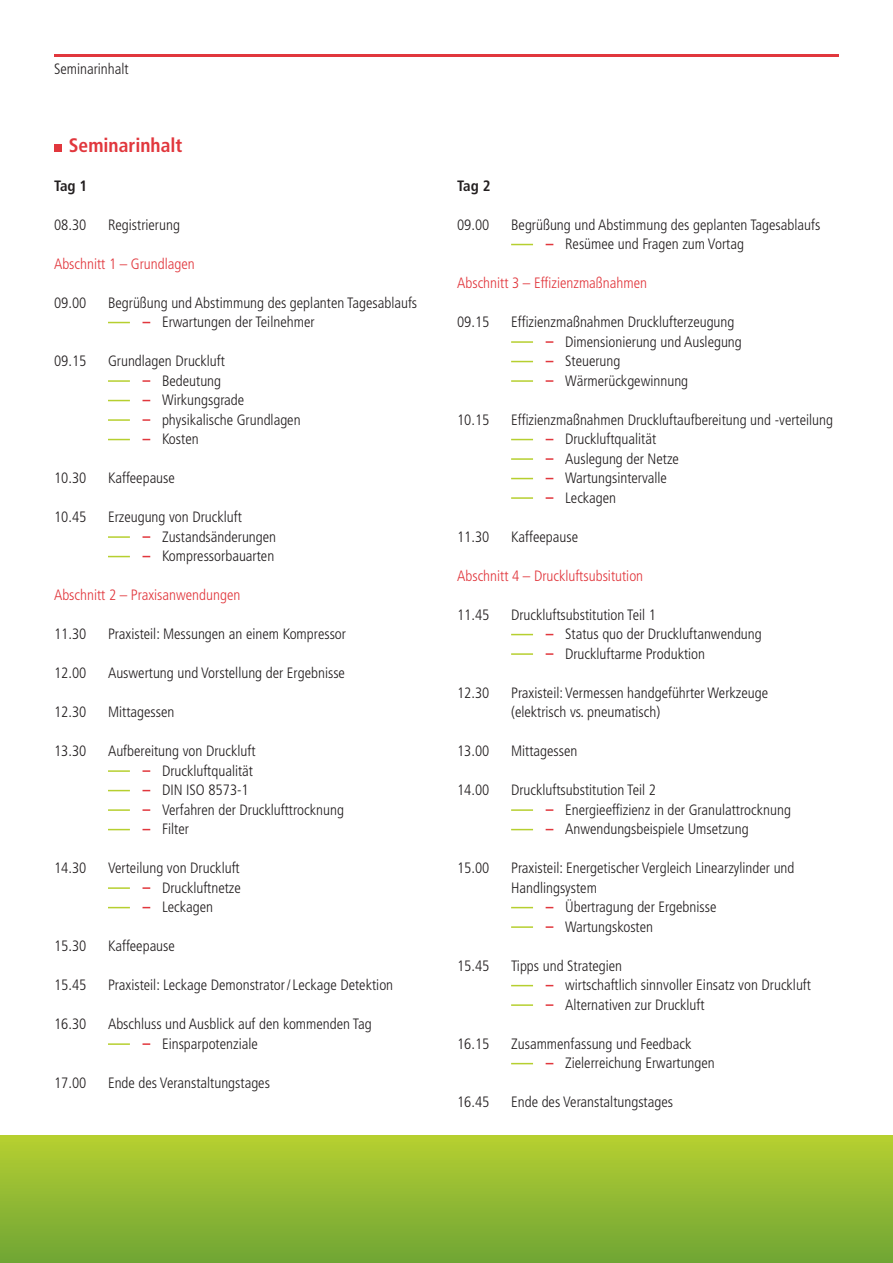
<style>
.page{position:relative;width:893px;height:1263px;background:#fff}
.page>*{position:absolute;margin:0;border:0;box-sizing:border-box;transform-origin:0 0}
.t1{font:700 condensed 19.5px "Frutiger LT";color:#e1373d}
.t2{font:300 condensed 15px/19.5px "Frutiger LT";color:#231f20}
.t3{font:300 condensed 15px "Frutiger LT";color:#e1373d}
.t4{font:700 condensed 15px "Frutiger LT";letter-spacing:-.035em;color:#231f20}
</style>
<div class="page">
<div style="left:54px;top:144px;width:8px;height:8px;background:#e1373d"></div>
<svg style="left:108px;top:322px;width:22px;height:1px"></svg>
<hr style="left:108px;top:380px;width:22px;height:2px;background:#b6cf2f">
<svg style="left:143px;top:380px;width:7px;height:2px"></svg>
<svg style="left:108px;top:400px;width:22px;height:1px"></svg>
<hr style="left:108px;top:419px;width:22px;height:2px;background:#b6cf2f">
<svg style="left:143px;top:419px;width:7px;height:2px"></svg>
<svg style="left:108px;top:439px;width:22px;height:1px"></svg>
<hr style="left:108px;top:536px;width:22px;height:2px;background:#b6cf2f">
<svg style="left:143px;top:536px;width:7px;height:2px"></svg>
<svg style="left:108px;top:556px;width:22px;height:1px"></svg>
<hr style="left:108px;top:770px;width:22px;height:2px;background:#b6cf2f">
<svg style="left:143px;top:770px;width:7px;height:2px"></svg>
<svg style="left:108px;top:790px;width:22px;height:1px"></svg>
<hr style="left:108px;top:809px;width:22px;height:2px;background:#b6cf2f">
<svg style="left:143px;top:809px;width:7px;height:2px"></svg>
<svg style="left:108px;top:829px;width:22px;height:1px"></svg>
<hr style="left:108px;top:887px;width:22px;height:2px;background:#b6cf2f">
<svg style="left:143px;top:887px;width:7px;height:2px"></svg>
<svg style="left:108px;top:907px;width:22px;height:1px"></svg>
<hr style="left:108px;top:1043px;width:22px;height:2px;background:#b6cf2f">
<svg style="left:143px;top:1043px;width:7px;height:2px"></svg>
<hr style="left:54px;top:54px;width:785px;height:2px;background:#e1373d">
<div style="left:0;top:1135px;width:893px;height:128px;background:linear-gradient(to bottom,#b6cf31,#6fa535)"></div>
<svg style="left:511px;top:244px;width:22px;height:1px"></svg>
<hr style="left:511px;top:341px;width:22px;height:2px;background:#b6cf2f">
<svg style="left:546px;top:341px;width:7px;height:2px"></svg>
<svg style="left:511px;top:361px;width:22px;height:1px"></svg>
<hr style="left:511px;top:380px;width:22px;height:2px;background:#b6cf2f">
<svg style="left:546px;top:380px;width:7px;height:2px"></svg>
<svg style="left:511px;top:439px;width:22px;height:1px"></svg>
<hr style="left:511px;top:458px;width:22px;height:2px;background:#b6cf2f">
<svg style="left:546px;top:458px;width:7px;height:2px"></svg>
<svg style="left:511px;top:478px;width:22px;height:1px"></svg>
<hr style="left:511px;top:497px;width:22px;height:2px;background:#b6cf2f">
<svg style="left:546px;top:497px;width:7px;height:2px"></svg>
<svg style="left:511px;top:634px;width:22px;height:1px"></svg>
<hr style="left:511px;top:653px;width:22px;height:2px;background:#b6cf2f">
<svg style="left:546px;top:653px;width:7px;height:2px"></svg>
<hr style="left:511px;top:809px;width:22px;height:2px;background:#b6cf2f">
<svg style="left:546px;top:809px;width:7px;height:2px"></svg>
<svg style="left:511px;top:829px;width:22px;height:1px"></svg>
<svg style="left:511px;top:907px;width:22px;height:1px"></svg>
<hr style="left:511px;top:926px;width:22px;height:2px;background:#b6cf2f">
<svg style="left:546px;top:926px;width:7px;height:2px"></svg>
<svg style="left:511px;top:985px;width:22px;height:1px"></svg>
<hr style="left:511px;top:1004px;width:22px;height:2px;background:#b6cf2f">
<svg style="left:546px;top:1004px;width:7px;height:2px"></svg>
<svg style="left:511px;top:1063px;width:22px;height:1px"></svg>
<p class="t2" style="left:54px;top:59px;width:76px">Seminarinhalt</p>
<h1 class="t1" style="left:69px;top:133px;width:115px">Seminarinhalt</h1>
<p class="t4" style="left:54px;top:176px;width:35px">Tag 1</p>
<p class="t2" style="left:54px;top:215px;width:34px">08.30</p>
<p class="t2" style="left:108px;top:215px;width:73px">Registrierung</p>
<p class="t3" style="left:54px;top:255px;width:142px">Abschnitt 1 – Grundlagen</p>
<p class="t2" style="left:54px;top:293px;width:34px">09.00</p>
<p class="t2" style="left:162px;top:293px;width:257px;text-indent:-54px">Begrüßung und Abstimmung des geplanten Tagesablaufs<br>Erwartungen der Teilnehmer</p>
<p class="t2" style="left:54px;top:351px;width:34px">09.15</p>
<p class="t2" style="left:162px;top:351px;width:140px;text-indent:-54px">Grundlagen Druckluft<br>Bedeutung<br>Wirkungsgrade physikalische Grundlagen<br>Kosten</p>
<p class="t2" style="left:54px;top:468px;width:34px">10.30</p>
<p class="t2" style="left:108px;top:468px;width:68px">Kaffeepause</p>
<p class="t2" style="left:54px;top:507px;width:34px">10.45</p>
<p class="t2" style="left:162px;top:507px;width:116px;text-indent:-54px">Erzeugung von Druckluft<br>Zustandsänderungen<br>Kompressorbauarten</p>
<p class="t3" style="left:54px;top:586px;width:188px">Abschnitt 2 – Praxisanwendungen</p>
<p class="t2" style="left:54px;top:624px;width:34px">11.30</p>
<p class="t2" style="left:108px;top:624px;width:240px">Praxisteil: Messungen an einem Kompressor</p>
<p class="t2" style="left:54px;top:663px;width:34px">12.00</p>
<p class="t2" style="left:108px;top:663px;width:238px">Auswertung und Vorstellung der Ergebnisse</p>
<p class="t2" style="left:54px;top:702px;width:34px">12.30</p>
<p class="t2" style="left:108px;top:702px;width:68px">Mittagessen</p>
<p class="t2" style="left:54px;top:741px;width:34px">13.30</p>
<p class="t2" style="left:162px;top:741px;width:183px;text-indent:-54px">Aufbereitung von Druckluft<br>Druckluftqualität<br>DIN ISO 8573-1<br>Verfahren der Drucklufttrocknung<br>Filter</p>
<p class="t2" style="left:54px;top:858px;width:34px">14.30</p>
<p class="t2" style="left:162px;top:858px;width:80px;text-align:justify;text-indent:-54px">Verteilung von Druckluft Druckluftnetze Leckagen</p>
<p class="t2" style="left:54px;top:936px;width:34px">15.30</p>
<p class="t2" style="left:108px;top:936px;width:68px">Kaffeepause</p>
<p class="t2" style="left:54px;top:975px;width:34px">15.45</p>
<p class="t2" style="left:108px;top:975px;width:287px">Praxisteil: Leckage Demonstrator/Leckage Detektion</p>
<p class="t2" style="left:54px;top:1014px;width:34px">16.30</p>
<p class="t2" style="left:162px;top:1014px;width:211px;text-indent:-54px">Abschluss und Ausblick auf den kommenden Tag<br>Einsparpotenziale</p>
<p class="t2" style="left:54px;top:1073px;width:34px">17.00</p>
<p class="t2" style="left:108px;top:1073px;width:163px">Ende des Veranstaltungstages</p>
<p class="t4" style="left:457px;top:176px;width:35px">Tag 2</p>
<p class="t2" style="left:457px;top:215px;width:34px">09.00</p>
<p class="t2" style="left:565px;top:215px;width:257px;text-indent:-54px">Begrüßung und Abstimmung des geplanten Tagesablaufs<br>Resümee und Fragen zum Vortag</p>
<p class="t3" style="left:457px;top:274px;width:191px">Abschnitt 3 – Effizienzmaßnahmen</p>
<p class="t2" style="left:457px;top:312px;width:34px">09.15</p>
<p class="t2" style="left:565px;top:312px;width:178px;text-indent:-54px">Effizienzmaßnahmen Drucklufterzeugung<br>Dimensionierung und Auslegung<br>Steuerung<br>Wärmerückgewinnung</p>
<p class="t2" style="left:457px;top:410px;width:34px">10.15</p>
<p class="t2" style="left:565px;top:410px;width:269px;text-indent:-54px">Effizienzmaßnahmen Druckluftaufbereitung und -verteilung<br>Druckluftqualität<br>Auslegung der Netze<br>Wartungsintervalle<br>Leckagen</p>
<p class="t2" style="left:457px;top:527px;width:34px">11.30</p>
<p class="t2" style="left:511px;top:527px;width:68px">Kaffeepause</p>
<p class="t3" style="left:457px;top:567px;width:188px">Abschnitt 4 – Druckluftsubsitution</p>
<p class="t2" style="left:457px;top:605px;width:34px">11.45</p>
<p class="t2" style="left:565px;top:605px;width:198px;text-indent:-54px">Druckluftsubstitution Teil 1<br>Status quo der Druckluftanwendung<br>Druckluftarme Produktion</p>
<p class="t2" style="left:457px;top:683px;width:34px">12.30</p>
<p class="t2" style="left:511px;top:683px;width:258px">Praxisteil: Vermessen handgeführter Werkzeuge (elektrisch vs. pneumatisch)</p>
<p class="t2" style="left:457px;top:741px;width:34px">13.00</p>
<p class="t2" style="left:511px;top:741px;width:68px">Mittagessen</p>
<p class="t2" style="left:457px;top:780px;width:34px">14.00</p>
<p class="t2" style="left:565px;top:780px;width:227px;text-indent:-54px">Druckluftsubstitution Teil 2<br>Energieeffizienz in der Granulattrocknung<br>Anwendungsbeispiele Umsetzung</p>
<p class="t2" style="left:457px;top:858px;width:34px">15.00</p>
<p class="t2" style="left:511px;top:858px;width:285px">Praxisteil: Energetischer Vergleich Linearzylinder und</p>
<p class="t2" style="left:511px;top:878px;width:87px">Handlingsystem</p>
<p class="t2" style="left:565px;top:897px;width:153px">Übertragung der Ergebnisse</p>
<p class="t2" style="left:565px;top:917px;width:89px">Wartungskosten</p>
<p class="t2" style="left:457px;top:956px;width:34px">15.45</p>
<p class="t2" style="left:565px;top:956px;width:247px;text-indent:-54px">Tipps und Strategien<br>wirtschaftlich sinnvoller Einsatz von Druckluft<br>Alternativen zur Druckluft</p>
<p class="t2" style="left:457px;top:1034px;width:34px">16.15</p>
<p class="t2" style="left:565px;top:1034px;width:151px;text-indent:-54px">Zusammenfassung und Feedback<br>Zielerreichung Erwartungen</p>
<p class="t2" style="left:457px;top:1092px;width:34px">16.45</p>
<p class="t2" style="left:511px;top:1092px;width:163px">Ende des Veranstaltungstages</p>
</div>
